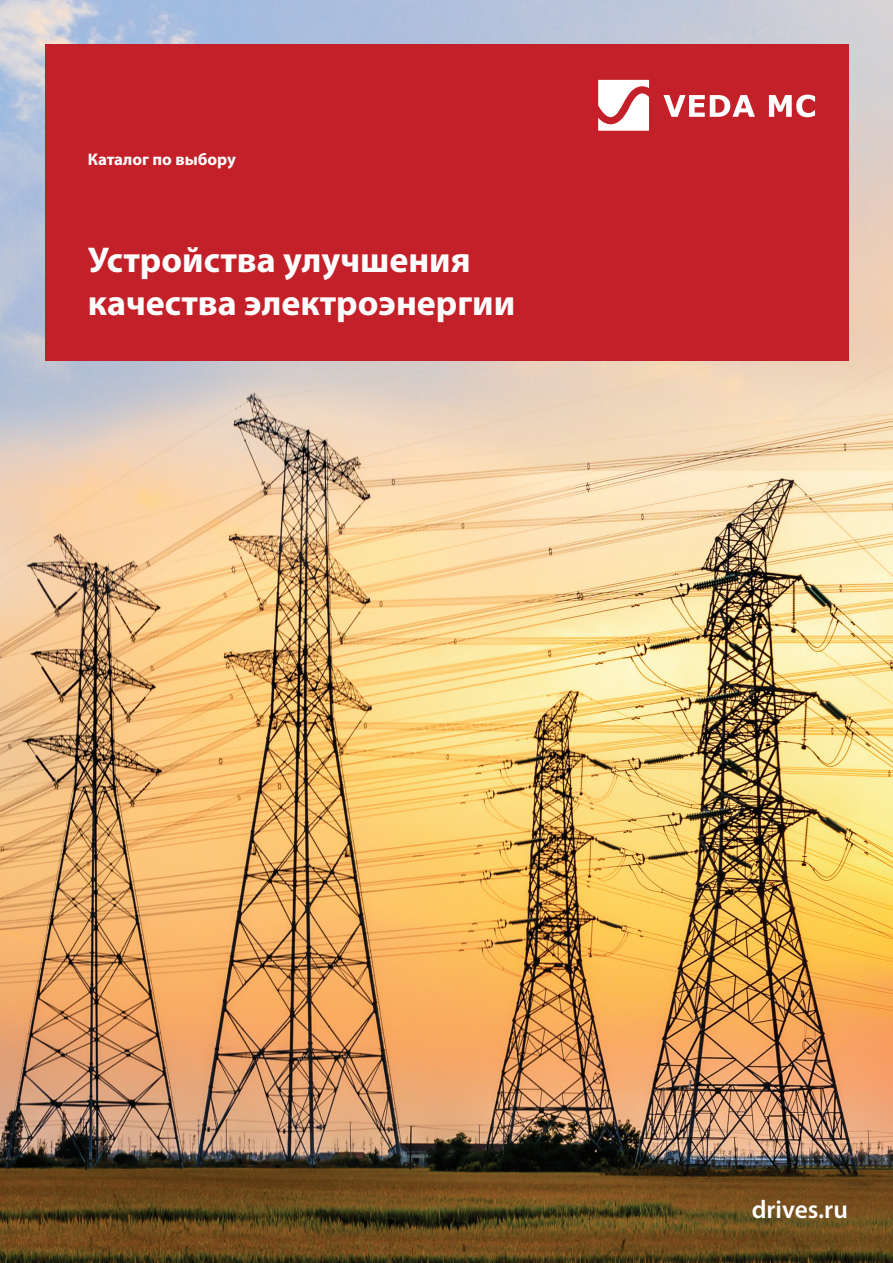
<style>
.page{position:relative;width:893px;height:1263px;background:#fff}
.page>*{position:absolute;margin:0;border:0;box-sizing:border-box;transform-origin:0 0}
.t1{font:700 36px/43.2px "Myriad Pro";color:#fff}
.t2{font:600 25.5px "Myriad Pro";color:#fff}
.t3{font:700 16.8px "Myriad Pro";color:#fff}
</style>
<div class="page">
<img style="left:0;top:0;width:893px;height:1263px">
<div style="left:45px;top:44px;width:803px;height:316px;background:#c42029"></div>
<svg style="left:663px;top:95px;width:92px;height:22px"></svg>
<svg style="left:769px;top:95px;width:46px;height:22px"></svg>
<svg style="left:598px;top:80px;width:51px;height:51px"></svg>
<p class="t3" style="left:88px;top:148px;width:150px">Каталог по выбору</p>
<p class="t1" style="left:88px;top:237px;width:429px">Устройства улучшения качества электроэнергии</p>
<p class="t2" style="left:752px;top:1193px;width:98px">drives.ru</p>
</div>
